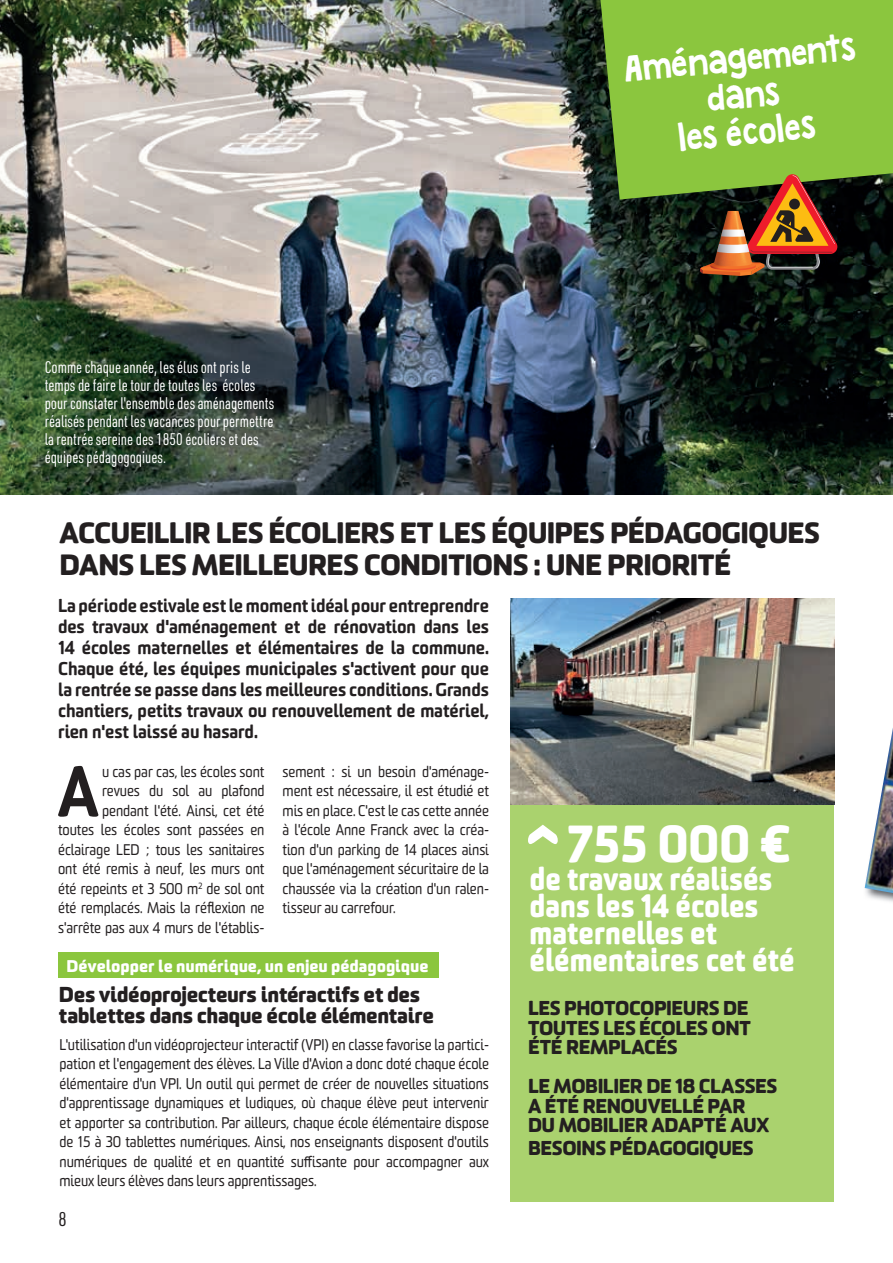
<style>
.page{position:relative;width:893px;height:1263px;background:#fff}
.page>*{position:absolute;margin:0;border:0;box-sizing:border-box;transform-origin:0 0}
.t1{font:900 68.4px "Sommet Rounded";color:#231f20;scale:.92 1}
.t2{font:800 50.55px "Sommet Rounded";color:#fff;scale:.9 1}
.t3{font:31.8px/37px "Granstander Clean";color:#fff;text-align:center;scale:.87 1}
.t4{font:800 31.2px/27px "Sommet Rounded";color:#fff;scale:.9 1}
.t5{font:800 28.5px/31.5px "Sommet Rounded";letter-spacing:-.03em;color:#231f20}
.t6{font:800 21px/21px "Sommet Rounded";letter-spacing:-.02em;color:#231f20}
.t7{font:800 19.5px/19.5px "Sommet Rounded";letter-spacing:-.025em;color:#231f20}
.t8{font:19.5px "URWDIN Cond";color:#231f20}
.t9{font:900 18px/21px "Sommet Rounded";letter-spacing:-.005em;color:#231f20;text-align:justify;scale:.96 1}
.t10{font:16.5px/18px "URWDIN Cond";color:#fff;scale:.96 1}
.t11{font:800 16.5px "Sommet Rounded";letter-spacing:-.005em;color:#fff}
.t12{font:15px/19.5px "Sommet Rounded";letter-spacing:-.005em;color:#231f20;text-align:justify;scale:.92 1}
</style>
<div class="page">
<img style="left:0;top:0;width:893px;height:495px">
<svg style="left:600px;top:0;width:293px;height:200px;background:#82ba3b"></svg>
<div style="left:510px;top:598px;width:324px;height:603px;background:#aad26e"></div>
<div style="left:58px;top:953px;width:380px;height:25px;background:#8bc63e"></div>
<img style="left:510px;top:598px;width:324px;height:207px">
<svg style="left:528px;top:825px;width:30px;height:19px"></svg>
<svg style="left:701px;top:174px;width:136px;height:102px;background:#734b24"></svg>
<img style="left:864px;top:886px;width:29px;height:16px">
<img style="left:865px;top:728px;width:28px;height:165px">
<p class="t10" style="left:45px;top:357px;width:241px">Comme chaque année, les élus ont pris le temps de faire le tour de toutes les écoles pour constater l'ensemble des aménagements réalisés pendant les vacances pour permettre la rentrée sereine des 1850 écoliers et des équipes pédagogoqiues.</p>
<h3 class="t3" style="left:622px;top:54px;width:270px;rotate:-6deg">Aménagements dans<br>les écoles</h3>
<h3 class="t5" style="left:60px;top:516px;width:762px">ACCUEILLIR LES ÉCOLIERS ET LES ÉQUIPES PÉDAGOGIQUES<br>DANS LES MEILLEURES CONDITIONS : UNE PRIORITÉ</h3>
<p class="t9" style="left:58px;top:594px;width:450px">La période estivale est le moment idéal pour entreprendre des travaux d'aménagement et de rénovation dans les 14 écoles maternelles et élémentaires de la commune.<br>Chaque été, les équipes municipales s'activent pour que la rentrée se passe dans les meilleures conditions. Grands chantiers, petits travaux ou renouvellement de matériel, rien n'est laissé au hasard.</p>
<h1 class="t1" style="left:58px;top:746px;width:47px">A</h1>
<p class="t12" style="left:58px;top:762px;width:226px;text-align:right">u cas par cas, les écoles sont<br>revues du sol au plafond pendant l'été. Ainsi, cet été<br>toutes les écoles sont passées en éclairage LED ; tous les sanitaires ont été remis à neuf, les murs ont été repeints et 3 500 m<sup>2</sup> de sol ont été remplacés. Mais la réflexion ne s'arrête pas aux 4 murs de l'établis-</p>
<p class="t12" style="left:283px;top:762px;width:226px">sement : si un besoin d'aménage&shy;ment est nécessaire, il est étudié et mis en place. C'est le cas cette année à l'école Anne Franck avec la créa&shy;tion d'un parking de 14 places ainsi que l'aménagement sécuritaire de la chaussée via la création d'un ralen&shy;tisseur au carrefour.</p>
<p class="t11" style="left:67px;top:954px;width:363px">Développer le numérique, un enjeu pédagogique</p>
<h3 class="t6" style="left:59px;top:984px;width:377px">Des vidéoprojecteurs intéractifs et des tablettes dans chaque école élémentaire</h3>
<p class="t12" style="left:60px;top:1035px;width:468px">L'utilisation d'un vidéoprojecteur interactif (VPI) en classe favorise la partici&shy;pation et l'engagement des élèves. La Ville d'Avion a donc doté chaque école élémentaire d'un VPI. Un outil qui permet de créer de nouvelles situations d'apprentissage dynamiques et ludiques, où chaque élève peut intervenir et apporter sa contribution. Par ailleurs, chaque école élémentaire dispose de 15 à 30 tablettes numériques. Ainsi, nos enseignants disposent d'outils numériques de qualité et en quantité suffisante pour accompagner aux mieux leurs élèves dans leurs apprentissages.</p>
<h3 class="t8" style="left:59px;top:1206px;width:10px">8</h3>
<h2 class="t2" style="left:567px;top:809px;width:250px">755 000 €</h2>
<h3 class="t4" style="left:530px;top:864px;width:296px">de travaux réalisés dans les 14 écoles maternelles et élémentaires cet été</h3>
<h3 class="t7" style="left:528px;top:998px;width:224px">LES PHOTOCOPIEURS DE<br>TOUTES LES ÉCOLES ONT<br>ÉTÉ REMPLACÉS</h3>
<h3 class="t7" style="left:528px;top:1076px;width:251px">LE MOBILIER DE 18 CLASSES<br>A ÉTÉ RENOUVELLÉ PAR<br>DU MOBILIER ADAPTÉ AUX</h3>
<h3 class="t7" style="left:528px;top:1137px;width:227px">BESOINS PÉDAGOGIQUES</h3>
</div>
